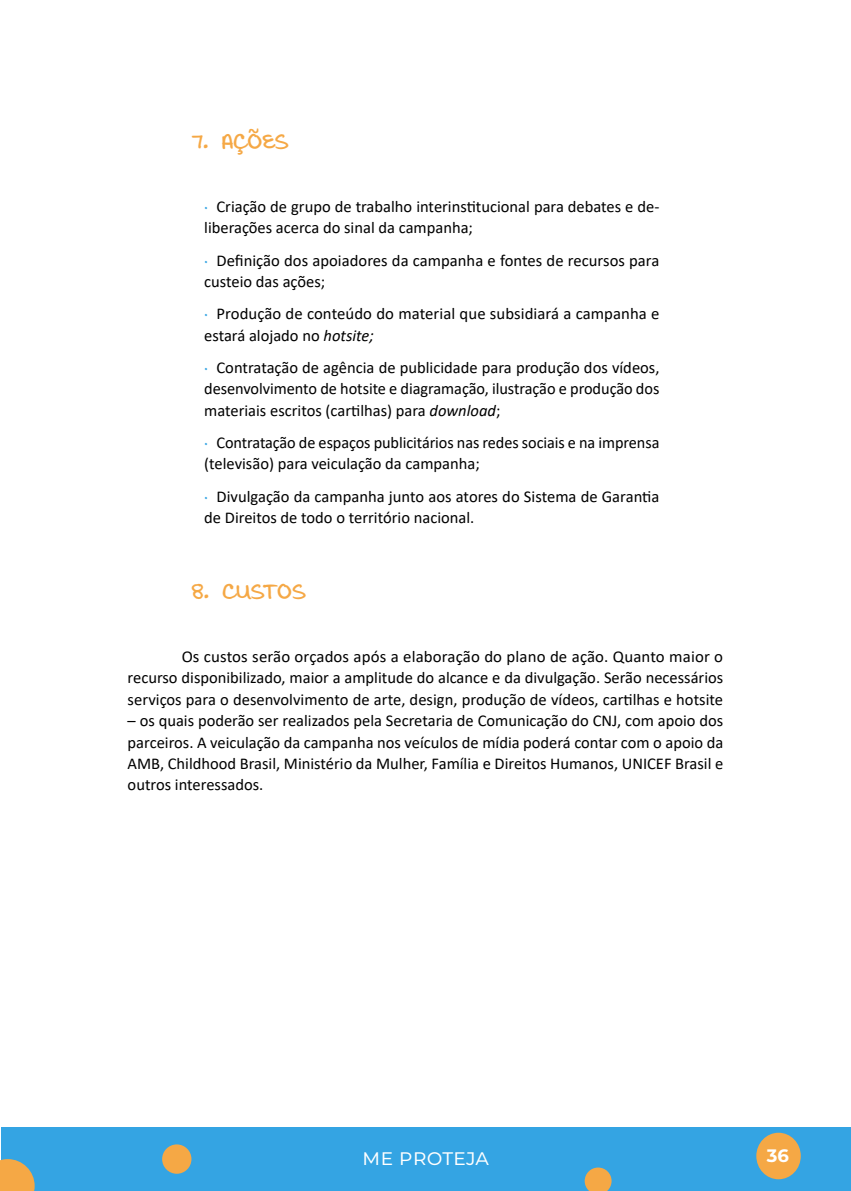
<style>
.page{position:relative;width:851px;height:1191px;background:#fff}
.page>*{position:absolute;margin:0;border:0;box-sizing:border-box;transform-origin:0 0}
.t1{font:700 27px "Swister";color:#f5a845}
.t2{font:22.5px "Montserrat";color:#fff}
.t3{font:700 18px "Montserrat";color:#fff}
.t4{font:16.5px/21.5px "Calibri";color:#000}
.s1{color:#34a4e3}
.s2{font-style:italic}
</style>
<div class="page">
<div style="left:1px;top:1127px;width:849px;height:64px;background:#34a4e3"></div>
<svg style="left:0;top:1159px;width:35px;height:32px"></svg>
<div style="left:162px;top:1144px;width:29px;height:29px;background:#f5a845;border-radius:50%"></div>
<svg style="left:584px;top:1167px;width:27px;height:24px"></svg>
<div style="left:756px;top:1132px;width:44px;height:47px;background:#f5a845;border-radius:50%"></div>
<h1 class="t1" style="left:191px;top:121px;width:99px">7. AÇÕES</h1>
<p class="t4" style="left:204px;top:195px;width:456px"><span class="s1">ᆸ</span> Criação de grupo de trabalho interinstitucional para debates e de&shy;liberações acerca do sinal da campanha;</p>
<p class="t4" style="left:204px;top:249px;width:456px"><span class="s1">ᆸ</span> Definição dos apoiadores da campanha e fontes de recursos para custeio das ações;</p>
<p class="t4" style="left:204px;top:302px;width:456px"><span class="s1">ᆸ</span> Produção de conteúdo do material que subsidiará a campanha e estará alojado no <span class="s2">hotsite;</span></p>
<p class="t4" style="left:204px;top:356px;width:457px;text-align:justify"><span class="s1">ᆸ</span> Contratação de agência de publicidade para produção dos vídeos, desenvolvimento de hotsite e diagramação, ilustração e produção dos materiais escritos (cartilhas) para <span class="s2">download</span>;</p>
<p class="t4" style="left:204px;top:431px;width:456px"><span class="s1">ᆸ</span> Contratação de espaços publicitários nas redes sociais e na imprensa (televisão) para veiculação da campanha;</p>
<p class="t4" style="left:204px;top:485px;width:456px"><span class="s1">ᆸ</span> Divulgação da campanha junto aos atores do Sistema de Garantia de Direitos de todo o território nacional.</p>
<h1 class="t1" style="left:191px;top:571px;width:116px">8. CUSTOS</h1>
<p class="t4" style="left:128px;top:645px;width:597px;text-align:justify;text-indent:54px">Os custos serão orçados após a elaboração do plano de ação. Quanto maior o recurso disponibilizado, maior a amplitude do alcance e da divulgação. Serão necessários serviços para o desenvolvimento de arte, design, produção de vídeos, cartilhas e hotsite</p>
<p class="t4" style="left:128px;top:709px;width:597px;text-align:justify">– os quais poderão ser realizados pela Secretaria de Comunicação do CNJ, com apoio dos parceiros. A veiculação da campanha nos veículos de mídia poderá contar com o apoio da AMB, Childhood Brasil, Ministério da Mulher, Família e Direitos Humanos, UNICEF Brasil e outros interessados.</p>
<h2 class="t2" style="left:362px;top:1141px;width:128px">me proteja</h2>
<p class="t3" style="left:766px;top:1143px;width:24px">36</p>
</div>
